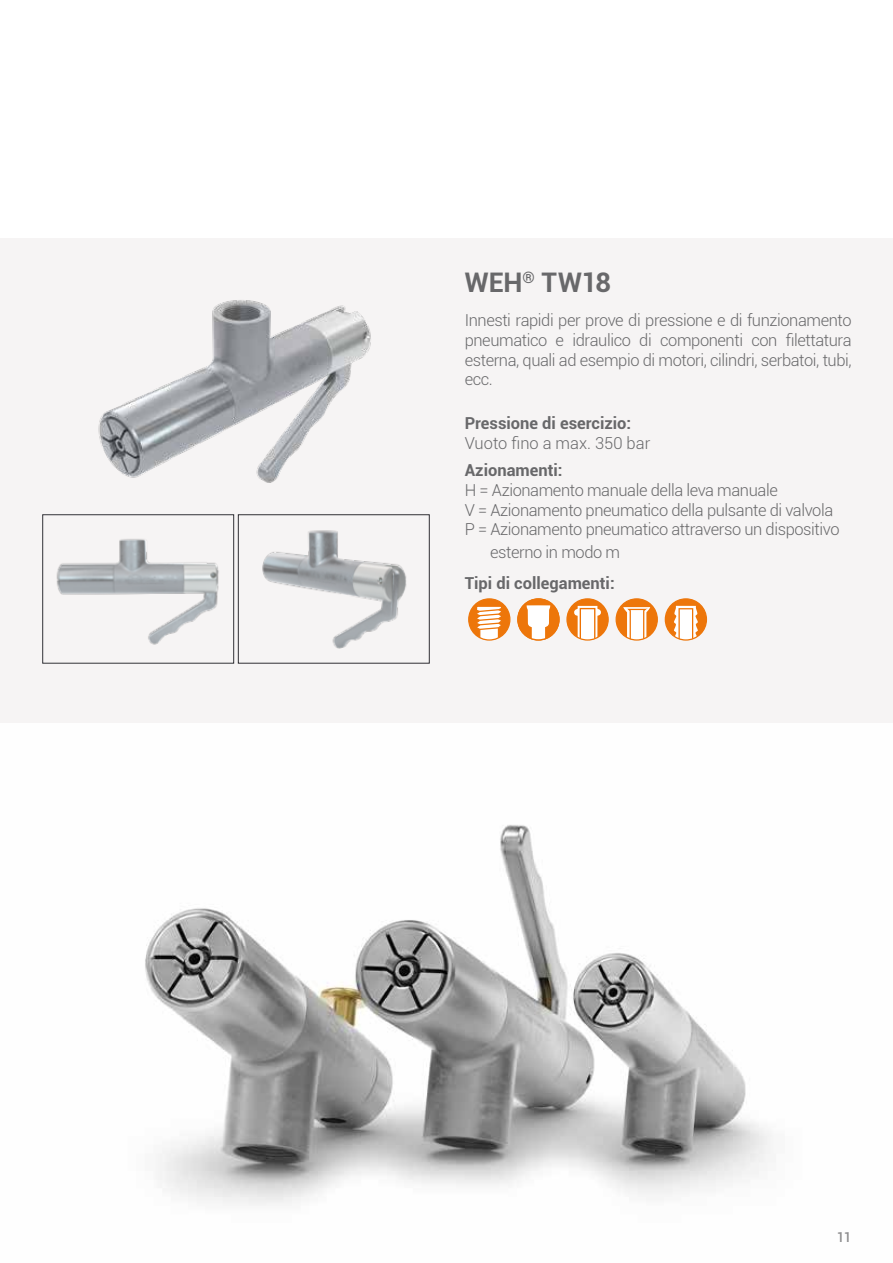
<style>
.page{position:relative;width:893px;height:1263px;background:#fff}
.page>*{position:absolute;margin:0;border:0;box-sizing:border-box;transform-origin:0 0}
.t1{font:700 27px "Roboto";letter-spacing:-.005em;color:#68686a}
.t2{font:300 16.5px/19.8px "Roboto";letter-spacing:-.025em;color:#68686a;text-align:justify}
.t3{font:700 16.5px "Roboto";color:#68686a}
.t4{font:300 16.5px "Roboto";color:#68686a}
.t5{font:500 13.5px "Roboto";color:#68686a}
</style>
<div class="page">
<img style="left:145px;top:825px;width:627px;height:381px">
<div style="left:0;top:238px;width:893px;height:485px;background:#f6f4f4"></div>
<img style="left:98px;top:300px;width:273px;height:183px">
<img style="left:262px;top:530px;width:145px;height:119px">
<div style="left:238px;top:514px;width:191px;height:149px;border:1px solid #323237"></div>
<img style="left:56px;top:539px;width:163px;height:106px">
<div style="left:43px;top:514px;width:191px;height:149px;border:1px solid #323237"></div>
<div style="left:469px;top:599px;width:41px;height:41px;background:#ed760a;border-radius:50%"></div>
<svg style="left:473px;top:605px;width:32px;height:34px"></svg>
<div style="left:468px;top:598px;width:42px;height:43px;border:1px solid #ed760a;border-radius:50%"></div>
<svg style="left:567px;top:599px;width:41px;height:41px"></svg>
<svg style="left:574px;top:609px;width:27px;height:7px"></svg>
<svg style="left:580px;top:608px;width:15px;height:31px"></svg>
<div style="left:566px;top:598px;width:43px;height:43px;border:1px solid #ed760a;border-radius:50%"></div>
<div style="left:518px;top:599px;width:41px;height:41px;background:#ed760a;border-radius:50%"></div>
<div style="left:517px;top:598px;width:43px;height:43px;border:1px solid #ed760a;border-radius:50%"></div>
<svg style="left:526px;top:605px;width:25px;height:35px"></svg>
<div style="left:517px;top:598px;width:43px;height:42px;border:1px solid #ed760a;border-radius:50%"></div>
<div style="left:616px;top:599px;width:41px;height:41px;background:#ed760a;border-radius:50%"></div>
<svg style="left:623px;top:607px;width:27px;height:32px"></svg>
<div style="left:616px;top:598px;width:42px;height:43px;border:1px solid #ed760a;border-radius:50%"></div>
<div style="left:665px;top:599px;width:41px;height:41px;background:#ed760a;border-radius:50%"></div>
<svg style="left:674px;top:606px;width:24px;height:33px"></svg>
<div style="left:665px;top:598px;width:42px;height:43px;border:1px solid #ed760a;border-radius:50%"></div>
<h1 class="t1" style="left:465px;top:264px;width:148px">WEH<sup>®</sup> TW18</h1>
<p class="t2" style="left:465px;top:310px;width:388px">Innesti rapidi per prove di pressione e di funzionamento pneumatico e idraulico di componenti con filettatura esterna, quali ad esempio di motori, cilindri, serbatoi, tubi, ecc.</p>
<p class="t3" style="left:465px;top:412px;width:168px">Pressione di esercizio:</p>
<p class="t4" style="left:465px;top:432px;width:187px">Vuoto fino a max. 350 bar</p>
<p class="t3" style="left:465px;top:458px;width:99px">Azionamenti:</p>
<p class="t2" style="left:465px;top:479px;width:376px;text-align:left">H = Azionamento manuale della leva manuale<br>V = Azionamento pneumatico della pulsante di valvola<br>P = Azionamento pneumatico attraverso un dispositivo</p>
<p class="t2" style="left:490px;top:542px;width:131px">esterno in modo m</p>
<p class="t3" style="left:465px;top:572px;width:151px">Tipi di collegamenti:</p>
<p class="t5" style="left:836px;top:1228px;width:17px">11</p>
</div>
